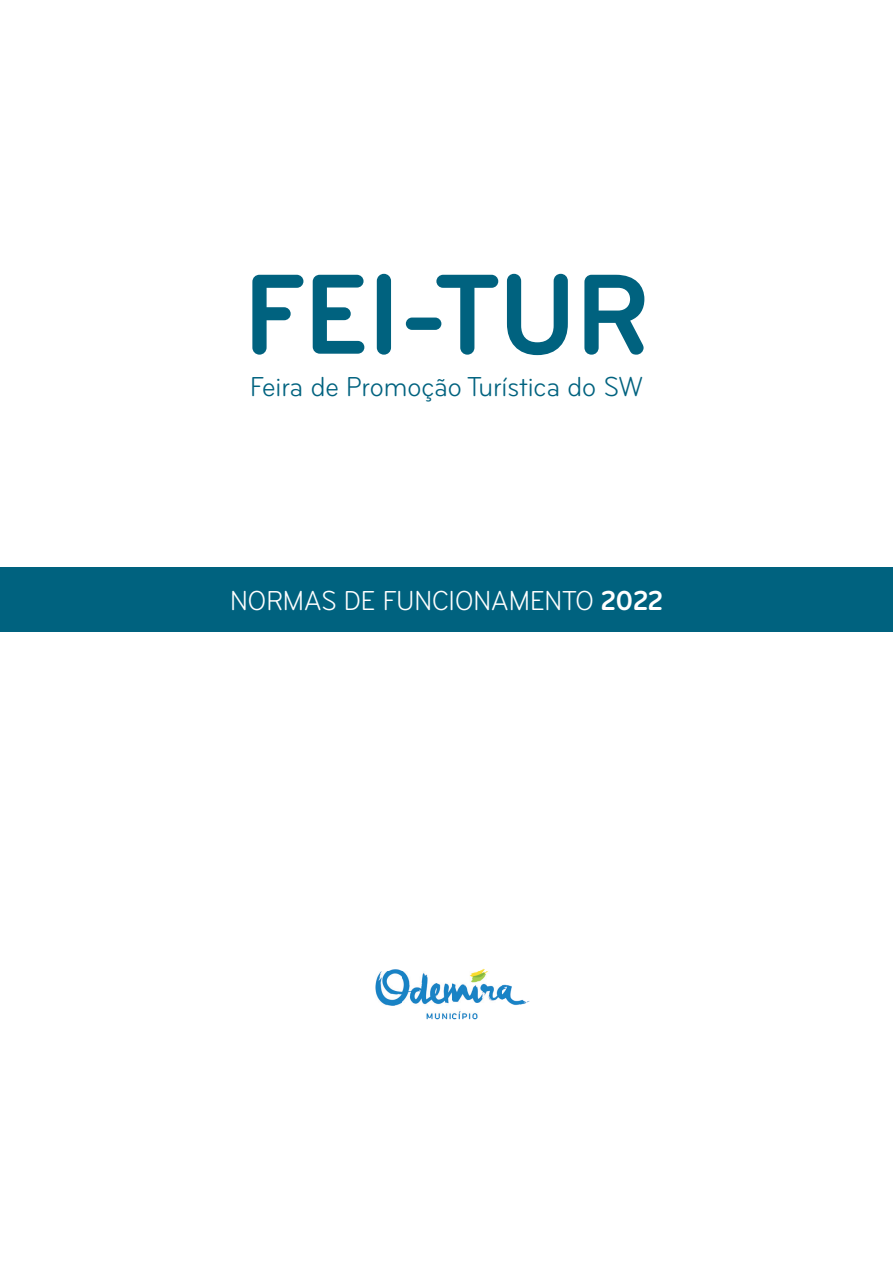
<style>
.page{position:relative;width:893px;height:1263px;background:#fff}
.page>*{position:absolute;margin:0;border:0;box-sizing:border-box;transform-origin:0 0}
.t1{font:700 condensed 118.5px "Bryant";color:#00627f}
.t2{font:condensed 28.5px "Bryant";color:#00627f}
.t3{font:condensed 28.5px "Bryant";color:#fff}
.s1{font-weight:700}
</style>
<div class="page">
<div style="left:0;top:567px;width:893px;height:64px;background:#00627f"></div>
<img style="left:375px;top:969px;width:155px;height:51px">
<h1 class="t1" style="left:244px;top:252px;width:406px">FEI-TUR</h1>
<p class="t2" style="left:250px;top:372px;width:394px">Feira de Promoção Turística do SW</p>
<p class="t3" style="left:230px;top:585px;width:434px">NORMAS DE FUNCIONAMENTO <span class="s1">2022</span></p>
</div>
